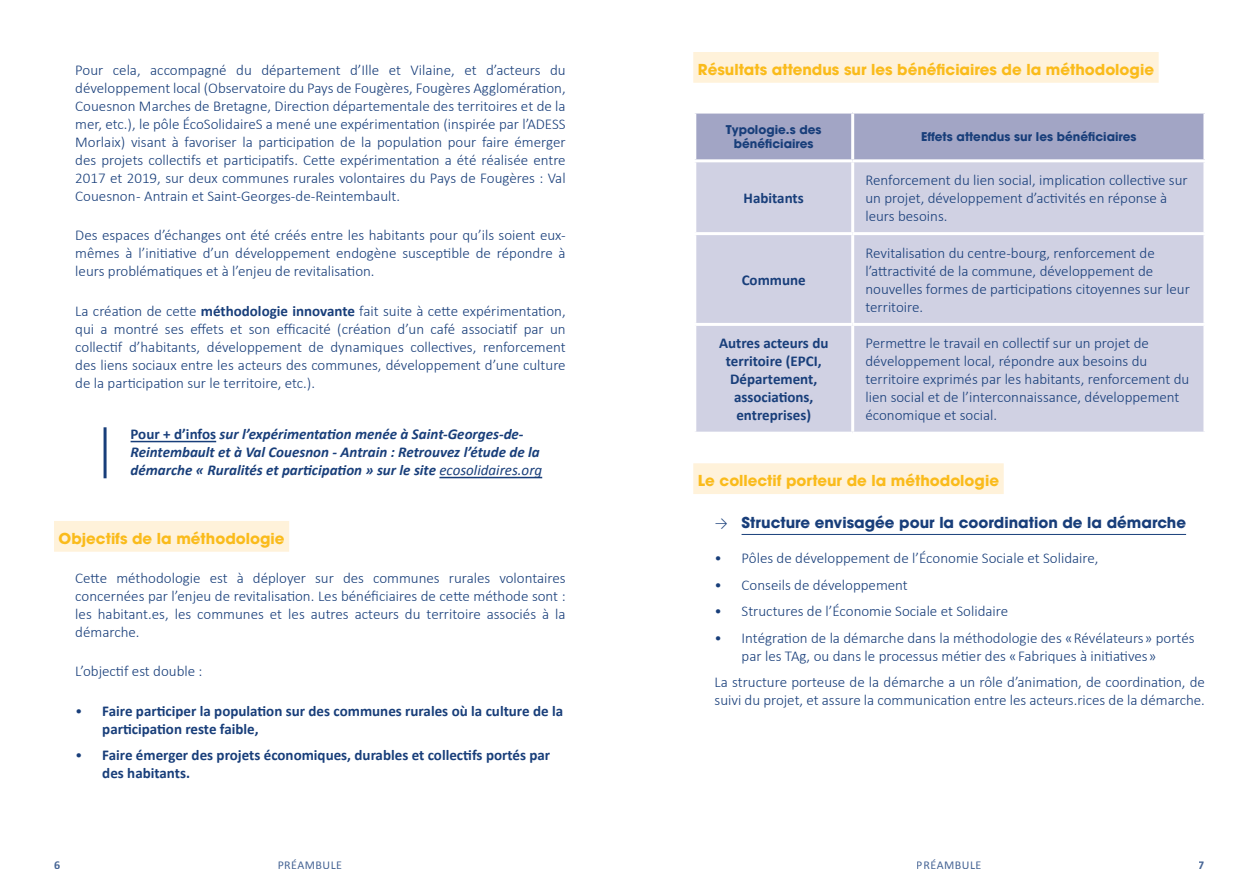
<style>
.page{position:relative;width:1259px;height:893px;background:#fff}
.page>*{position:absolute;margin:0;border:0;box-sizing:border-box;transform-origin:0 0}
.t1{font:300 15px/18px "Calibri";color:#183e7a}
.t2{font:700 15px/18px "Calibri";color:#183e7a}
.t3{font:italic 700 15px/18px "Calibri";color:#183e7a}
.t4{font:700 15px "ITC Avant Garde Pro";color:#fabb1b}
.t5{font:700 15px "ITC Avant Garde Pro";color:#183e7a}
.t6{font:700 12px/14.4px "ITC Avant Garde Pro";color:#183e7a;text-align:center}
.t7{font:12px "Calibri";letter-spacing:.04em;color:#183e7a}
.t8{font:700 12px "Calibri";color:#183e7a}
.s1{font-weight:700}
.s2{font-style:normal}
.s3{font-weight:400}
.s4{font-weight:300}
.s5{font-family:"Calibri";font-weight:300}
</style>
<div class="page">
<div style="left:693px;top:52px;width:465px;height:31px;background:#fff2da"></div>
<div style="left:693px;top:463px;width:310px;height:31px;background:#fff2da"></div>
<hr style="left:741px;top:534px;width:445px;height:1px;background:#183e7a">
<hr style="left:104px;top:427px;width:3px;height:51px;background:#183e7a">
<hr style="left:131px;top:441px;width:85px;height:1px;background:#183e7a">
<hr style="left:439px;top:477px;width:103px;height:1px;background:#183e7a">
<div style="left:54px;top:521px;width:235px;height:31px;background:#fff2da"></div>
<div style="left:696px;top:114px;width:507px;height:45px;background:#a2a5c5"></div>
<div style="left:696px;top:162px;width:507px;height:270px;background:#d0d1e3"></div>
<hr style="left:851px;top:114px;width:3px;height:45px;background:#fff">
<hr style="left:851px;top:162px;width:3px;height:70px;background:#fff">
<hr style="left:693px;top:232px;width:159px;height:3px;background:#fff">
<hr style="left:852px;top:232px;width:354px;height:3px;background:#fff">
<hr style="left:851px;top:235px;width:3px;height:88px;background:#fff">
<hr style="left:693px;top:323px;width:159px;height:3px;background:#fff">
<hr style="left:852px;top:323px;width:354px;height:3px;background:#fff">
<hr style="left:851px;top:326px;width:3px;height:106px;background:#fff">
<p class="t1" style="left:75px;top:61px;width:492px;text-align:justify">Pour cela, accompagné du département d’Ille et Vilaine, et d’acteurs du développement local (Observatoire du Pays de Fougères, Fougères Agglomération, Couesnon Marches de Bretagne, Direction départementale des territoires et de la mer, etc.), le pôle ÉcoSolidaireS a mené une expérimentation (inspirée par l’ADESS Morlaix) visant à favoriser la participation de la population pour faire émerger des projets collectifs et participatifs. Cette expérimentation a été réalisée entre 2017 et 2019, sur deux communes rurales volontaires du Pays de Fougères : Val Couesnon - Antrain et Saint-Georges-de-Reintembault.</p>
<p class="t1" style="left:75px;top:226px;width:492px;text-align:justify">Des espaces d’échanges ont été créés entre les habitants pour qu’ils soient eux&shy;mêmes à l’initiative d’un développement endogène susceptible de répondre à leurs problématiques et à l’enjeu de revitalisation.</p>
<p class="t1" style="left:75px;top:301px;width:492px;text-align:justify">La création de cette <span class="s1">méthodologie innovante</span> fait suite à cette expérimentation, qui a montré ses effets et son efficacité (création d’un café associatif par un collectif d’habitants, développement de dynamiques collectives, renforcement des liens sociaux entre les acteurs des communes, développement d’une culture de la participation sur le territoire, etc.).</p>
<p class="t3" style="left:131px;top:424px;width:413px"><span class="s2">Pour + d’infos</span> sur l’expérimentation menée à Saint-Georges-de-<br>Reintembault et à Val Couesnon - Antrain : Retrouvez l’étude de la démarche « Ruralités et participation » sur le site <span class="s3">ecosolidaires.org</span></p>
<p class="t4" style="left:59px;top:528px;width:227px">Objectifs de la méthodologie</p>
<p class="t1" style="left:75px;top:569px;width:492px;text-align:justify">Cette méthodologie est à déployer sur des communes rurales volontaires concernées par l’enjeu de revitalisation. Les bénéficiaires de cette méthode sont : les habitant.es, les communes et les autres acteurs du territoire associés à la démarche.</p>
<p class="t1" style="left:75px;top:662px;width:129px">L’objectif est double :</p>
<p class="t2" style="left:102px;top:701px;width:462px;text-indent:-27px"><span class="s4">•</span> Faire participer la population sur des communes rurales où la culture de la participation reste faible,</p>
<p class="t2" style="left:102px;top:746px;width:449px;text-indent:-27px"><span class="s4">•</span> Faire émerger des projets économiques, durables et collectifs portés par des habitants.</p>
<p class="t4" style="left:698px;top:59px;width:457px">Résultats attendus sur les bénéficiaires de la méthodologie</p>
<p class="t6" style="left:726px;top:122px;width:97px">Typologie.s des bénéficiaires</p>
<p class="t6" style="left:921px;top:129px;width:217px">Effets attendus sur les bénéficiaires</p>
<p class="t2" style="left:743px;top:188px;width:62px">Habitants</p>
<p class="t2" style="left:741px;top:270px;width:66px">Commune</p>
<p class="t1" style="left:865px;top:171px;width:324px">Renforcement du lien social, implication collective sur un projet, développement d’activités en réponse à leurs besoins.</p>
<p class="t1" style="left:865px;top:243px;width:326px">Revitalisation du centre-bourg, renforcement de l’attractivité de la commune, développement de nouvelles formes de participations citoyennes sur leur territoire.</p>
<p class="t2" style="left:719px;top:334px;width:111px;text-align:center">Autres acteurs du territoire (EPCI,<br>Département, associations, entreprises)</p>
<p class="t1" style="left:865px;top:334px;width:325px">Permettre le travail en collectif sur un projet de développement local, répondre aux besoins du territoire exprimés par les habitants, renforcement du lien social et de l’interconnaissance, développement économique et social.</p>
<p class="t4" style="left:698px;top:471px;width:303px">Le collectif porteur de la méthodologie</p>
<p class="t5" style="left:714px;top:513px;width:473px"><span class="s5">→</span> Structure envisagée pour la coordination de la démarche</p>
<p class="t1" style="left:714px;top:549px;width:385px">• Pôles de développement de l’Économie Sociale et Solidaire,</p>
<p class="t1" style="left:714px;top:576px;width:195px">• Conseils de développement</p>
<p class="t1" style="left:714px;top:602px;width:295px">• Structures de l’Économie Sociale et Solidaire</p>
<p class="t1" style="left:741px;top:629px;width:454px;text-indent:-27px">• Intégration de la démarche dans la méthodologie des « Révélateurs » portés par les TAg, ou dans le processus métier des « Fabriques à initiatives »</p>
<p class="t1" style="left:714px;top:673px;width:492px">La structure porteuse de la démarche a un rôle d’animation, de coordination, de suivi du projet, et assure la communication entre les acteurs.rices de la démarche.</p>
<p class="t8" style="left:54px;top:856px;width:8px">6</p>
<p class="t7" style="left:277px;top:856px;width:66px">PRÉAMBULE</p>
<p class="t7" style="left:917px;top:856px;width:66px">PRÉAMBULE</p>
<p class="t8" style="left:1199px;top:856px;width:8px">7</p>
</div>
